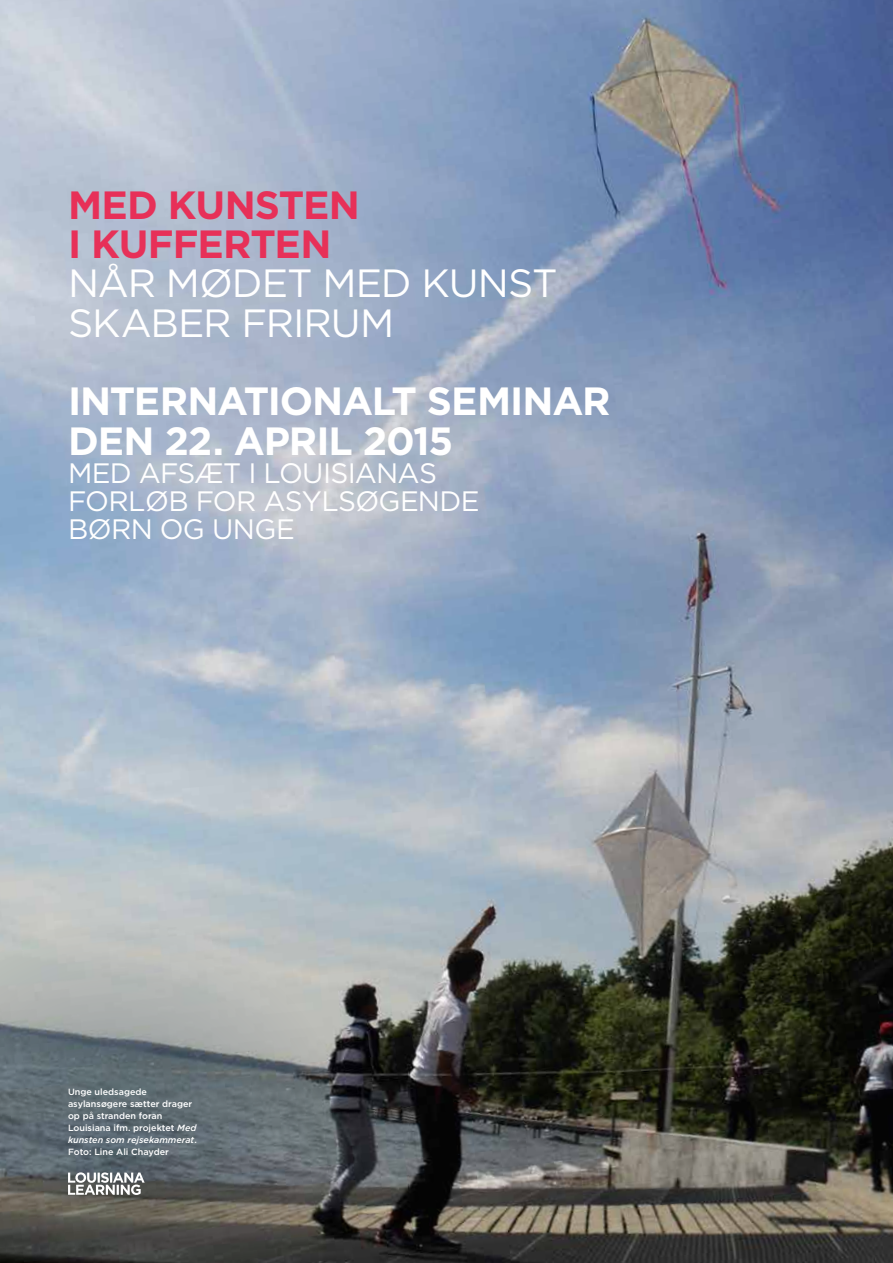
<style>
.page{position:relative;width:893px;height:1263px;background:#fff}
.page>*{position:absolute;margin:0;border:0;box-sizing:border-box;transform-origin:0 0}
.t1{font:700 39.3px/39.3px "Gotham";letter-spacing:-.03em;color:#fff}
.t2{font:39.3px/39.3px "Gotham";letter-spacing:-.025em;color:#fff}
.t3{font:700 39.3px/39.3px "Gotham";letter-spacing:-.025em;color:#e73058}
.t4{font:28.05px/28px "Gotham";letter-spacing:-.025em;color:#fff}
.t5{font:500 9px/12px "Gotham";color:#fff}
.s1{font-style:italic}
</style>
<div class="page">
<img style="left:0;top:0;width:893px;height:1263px">
<svg style="left:0;top:862px;width:408px;height:401px;background:#7f8486"></svg>
<svg style="left:68px;top:1172px;width:77px;height:23px"></svg>
<h1 class="t3" style="left:68px;top:185px;width:293px">MED KUNSTEN<br>I KUFFERTEN</h1>
<h1 class="t2" style="left:68px;top:263px;width:491px">NÅR MØDET MED KUNST<br>SKABER FRIRUM</h1>
<h1 class="t1" style="left:68px;top:382px;width:544px">INTERNATIONALT SEMINAR<br>DEN 22. APRIL 2015</h1>
<h2 class="t4" style="left:68px;top:458px;width:413px">MED AFSÆT I LOUISIANAS<br>FORLØB FOR ASYLSØGENDE<br>BØRN OG UNGE</h2>
<p class="t5" style="left:68px;top:1085px;width:130px">Unge uledsagede asylansøgere sætter drager op på stranden foran<br>Louisiana ifm. projektet <span class="s1">Med kunsten som rejsekammerat</span>.<br>Foto: Line Ali Chayder</p>
</div>
